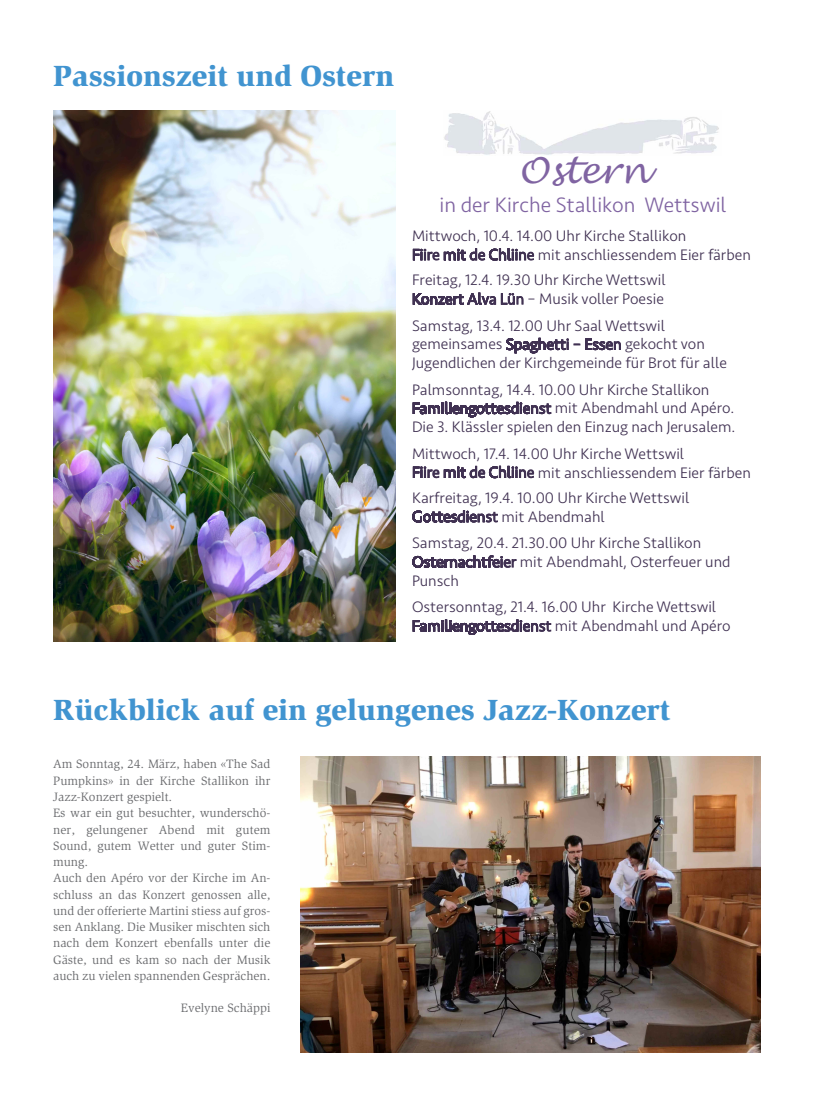
<style>
.page{position:relative;width:815px;height:1106px;background:#fff}
.page>*{position:absolute;margin:0;border:0;box-sizing:border-box;transform-origin:0 0}
.t1{font:italic 35.38px "Lucida Handwriting";color:#8064a2}
.t2{font:900 30px "Slimbach Std";color:#4194d0}
.t3{font:300 21.62px "Seravek";color:#8064a2}
.t4{font:300 15.75px/18.8px "Seravek";color:#403152}
.t5{font:12.5px/16.2px "Slimbach Std";color:#6c6d70}
</style>
<div class="page">
<img style="left:53px;top:110px;width:343px;height:531px">
<img style="left:444px;top:111px;width:275px;height:44px">
<img style="left:300px;top:757px;width:460px;height:295px">
<h2 class="t2" style="left:53px;top:64px;width:343px">Passionszeit und Ostern</h2>
<h1 class="t1" style="left:518px;top:149px;width:131px">Ostern</h1>
<h3 class="t3" style="left:439px;top:192px;width:289px">in der Kirche Stallikon Wettswil</h3>
<p class="t4" style="left:412px;top:227px;width:340px">Mittwoch, 10.4. 14.00 Uhr Kirche Stallikon<br>Fiire mit de Chliine mit anschliessendem Eier färben</p>
<p class="t4" style="left:412px;top:271px;width:255px">Freitag, 12.4. 19.30 Uhr Kirche Wettswil<br>Konzert Alva Lün – Musik voller Poesie</p>
<p class="t4" style="left:412px;top:316px;width:316px">Samstag, 13.4. 12.00 Uhr Saal Wettswil gemeinsames Spaghetti – Essen gekocht von<br>Jugendlichen der Kirchgemeinde für Brot für alle</p>
<p class="t4" style="left:412px;top:380px;width:325px">Palmsonntag, 14.4. 10.00 Uhr Kirche Stallikon<br>Familiengottesdienst mit Abendmahl und Apéro.<br>Die 3. Klässler spielen den Einzug nach Jerusalem.</p>
<p class="t4" style="left:412px;top:444px;width:340px">Mittwoch, 17.4. 14.00 Uhr Kirche Wettswil<br>Fiire mit de Chliine mit anschliessendem Eier färben</p>
<p class="t4" style="left:412px;top:489px;width:279px">Karfreitag, 19.4. 10.00 Uhr Kirche Wettswil<br>Gottesdienst mit Abendmahl</p>
<p class="t4" style="left:412px;top:534px;width:320px">Samstag, 20.4. 21.30.00 Uhr Kirche Stallikon<br>Osternachtfeier mit Abendmahl, Osterfeuer und<br>Punsch</p>
<p class="t4" style="left:412px;top:598px;width:320px">Ostersonntag, 21.4. 16.00 Uhr Kirche Wettswil<br>Familiengottesdienst mit Abendmahl und Apéro</p>
<h2 class="t2" style="left:53px;top:698px;width:619px">Rückblick auf ein gelungenes Jazz-Konzert</h2>
<p class="t5" style="left:53px;top:757px;width:219px">Am Sonntag, 24. März, haben «The Sad Pumpkins» in der Kirche Stallikon ihr Jazz-Konzert gespielt.<br>Es war ein gut besuchter, wunderschö&shy;ner, gelungener Abend mit gutem Sound, gutem Wetter und guter Stim&shy;mung.<br>Auch den Apéro vor der Kirche im An&shy;schluss an das Konzert genossen alle, und der offerierte Martini stiess auf gros&shy;sen Anklang. Die Musiker mischten sich nach dem Konzert ebenfalls unter die Gäste, und es kam so nach der Musik auch zu vielen spannenden Gesprächen.</p>
<p class="t5" style="left:181px;top:1001px;width:91px">Evelyne Schäppi</p>
</div>
